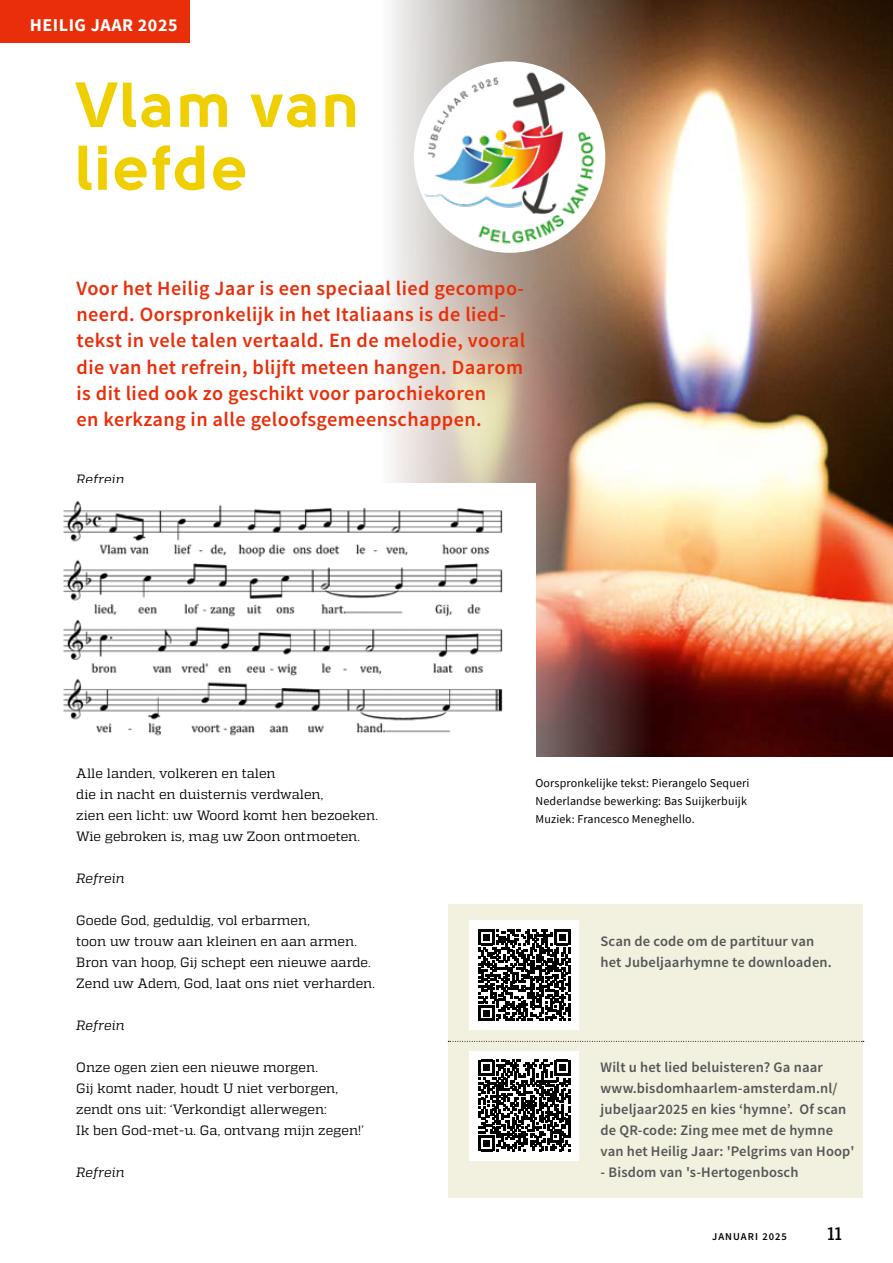
<style>
.page{position:relative;width:893px;height:1263px;background:#fff}
.page>*{position:absolute;margin:0;border:0;box-sizing:border-box;transform-origin:0 0}
.t1{font:900 63px/63px "Solomon";letter-spacing:.03em;color:#efcf00}
.t2{font:600 20.25px/26.2px "Source Sans Pro";letter-spacing:.02em;color:#e92e09}
.t3{font:700 18px "Source Sans Pro";letter-spacing:.03em;color:#fff}
.t4{font:500 18px "Quadon";color:#000}
.t5{font:600 14.55px/21px "Source Sans Pro";letter-spacing:.01em;color:#555756}
.t6{font:13.5px/21px "Quadon";color:#000}
.t7{font:italic 13.5px "Quadon";color:#000}
.t8{font:12px/18px "Source Sans Pro";letter-spacing:.015em;color:#000}
.t9{font:600 10.5px "Source Sans Pro";letter-spacing:.1em;color:#000}
</style>
<div class="page">
<img style="left:391px;top:0;width:502px;height:757px">
<div style="left:448px;top:904px;width:415px;height:294px;background:#f2f0df"></div>
<div style="left:469px;top:921px;width:110px;height:109px;background:#fff"></div>
<svg style="left:479px;top:929px;width:91px;height:92px"></svg>
<div style="left:469px;top:1051px;width:110px;height:109px;background:#fff"></div>
<svg style="left:479px;top:1060px;width:91px;height:91px"></svg>
<div style="left:0;top:0;width:190px;height:43px;background:#e92e09"></div>
<svg style="left:448px;top:1041px;width:416px;height:1px"></svg>
<div style="left:0;top:484px;width:535px;height:273px;background:#fff"></div>
<img style="left:63px;top:500px;width:440px;height:236px">
<img style="left:416px;top:63px;width:187px;height:188px">
<h3 class="t3" style="left:30px;top:12px;width:149px">HEILIG JAAR 2025</h3>
<h1 class="t1" style="left:76px;top:73px;width:286px">Vlam van liefde</h1>
<p class="t2" style="left:77px;top:275px;width:450px">Voor het Heilig Jaar is een speciaal lied gecompo&shy;neerd. Oorspronkelijk in het Italiaans is de lied&shy;tekst in vele talen vertaald. En de melodie, vooral die van het refrein, blijft meteen hangen. Daarom is dit lied ook zo geschikt voor parochiekoren<br>en kerkzang in alle geloofsgemeenschappen.</p>
<p class="t7" style="left:76px;top:471px;width:50px">Refrein</p>
<p class="t6" style="left:76px;top:762px;width:303px">Alle landen, volkeren en talen<br>die in nacht en duisternis verdwalen,<br>zien een licht: uw Woord komt hen bezoeken.<br>Wie gebroken is, mag uw Zoon ontmoeten.</p>
<p class="t7" style="left:76px;top:870px;width:50px">Refrein</p>
<p class="t6" style="left:76px;top:910px;width:300px">Goede God, geduldig, vol erbarmen,<br>toon uw trouw aan kleinen en aan armen.<br>Bron van hoop, Gij schept een nieuwe aarde.<br>Zend uw Adem, God, laat ons niet verharden.</p>
<p class="t7" style="left:76px;top:1017px;width:50px">Refrein</p>
<p class="t6" style="left:76px;top:1057px;width:289px">Onze ogen zien een nieuwe morgen.<br>Gij komt nader, houdt U niet verborgen, zendt ons uit: ‘Verkondigt allerwegen:<br>Ik ben God-met-u. Ga, ontvang mijn zegen!’</p>
<p class="t7" style="left:76px;top:1164px;width:50px">Refrein</p>
<p class="t8" style="left:535px;top:774px;width:216px">Oorspronkelijke tekst: Pierangelo Sequeri<br>Nederlandse bewerking: Bas Suijkerbuijk<br>Muziek: Francesco Meneghello.</p>
<p class="t5" style="left:601px;top:931px;width:233px">Scan de code om de partituur van het Jubeljaarhymne te downloaden.</p>
<p class="t5" style="left:601px;top:1057px;width:256px">Wilt u het lied beluisteren? Ga naar www.bisdomhaarlem-amsterdam.nl/ jubeljaar2025 en kies ‘hymne’. Of scan de QR-code: Zing mee met de hymne van het Heilig Jaar: 'Pelgrims van Hoop'</p>
<p class="t5" style="left:601px;top:1162px;width:199px">- Bisdom van 's-Hertogenbosch</p>
<p class="t9" style="left:712px;top:1230px;width:76px">JANUARI 2025</p>
<h3 class="t4" style="left:827px;top:1223px;width:16px">11</h3>
</div>
